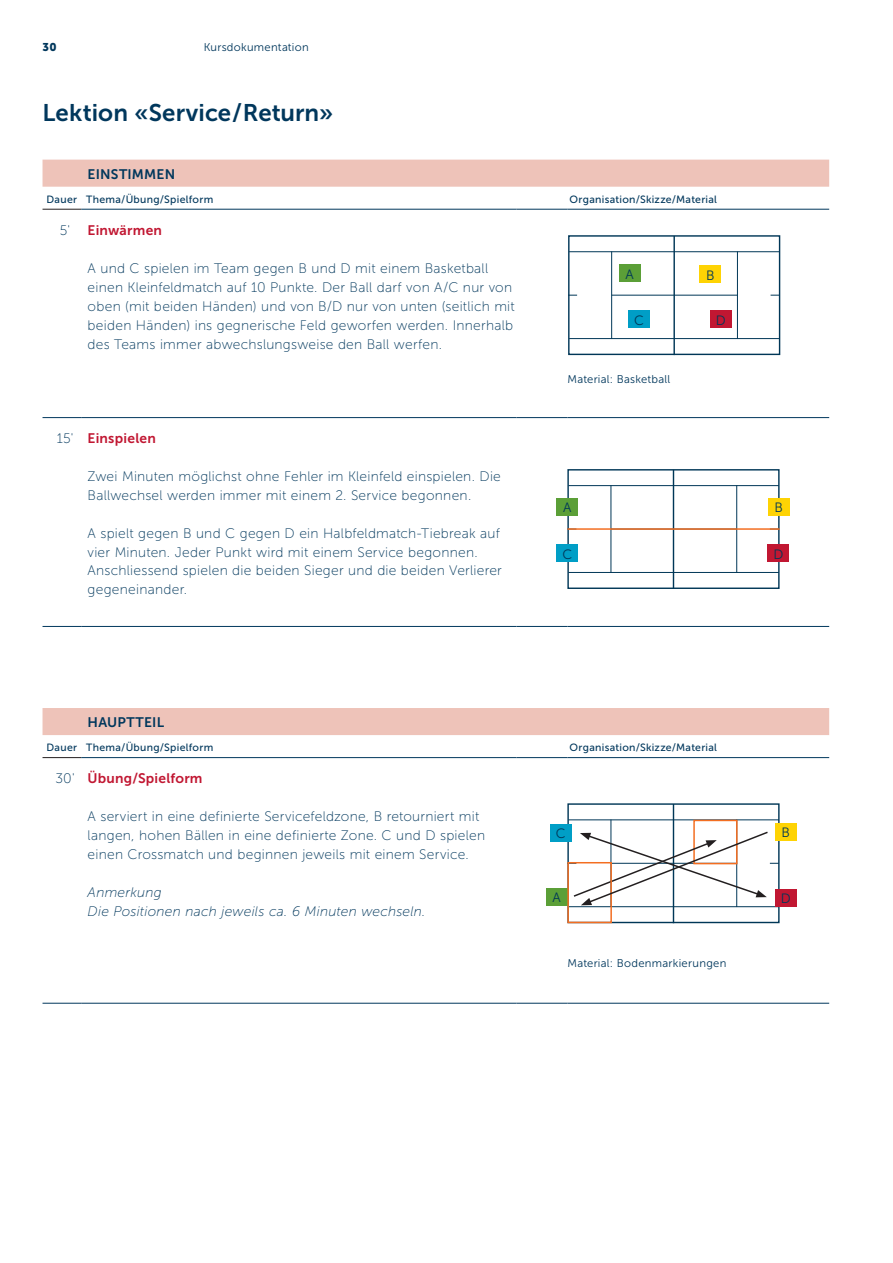
<style>
.page{position:relative;width:893px;height:1263px;background:#fff}
.page>*{position:absolute;margin:0;border:0;box-sizing:border-box;transform-origin:0 0}
.Lead{font:24px "Museo Sans 700";letter-spacing:.005em;color:#00375c}
.Lauftext{font:13.8px/18.9px "Museo Sans 100";letter-spacing:.02em;color:#00375c}
.Lauftext-2{font:italic 13.8px "Museo Sans 100";letter-spacing:.015em;color:#00375c}
.ZwischentitelOhneNum{font:13.8px "Museo Sans 700";letter-spacing:.015em;color:#c11732}
.Lauftext-3{font:13.8px "Museo Sans 700";letter-spacing:.015em;color:#00375c}
.Lauftext-4{font:13.8px "Museo Sans 700";letter-spacing:.02em;color:#c11732}
.Rubrikentitel{font:13.5px "Museo Sans 300";color:#003757}
.Lauftext-5{font:11.25px "Museo Sans 300";letter-spacing:.025em;color:#00375c}
.t1{font:11.25px "Museo Sans 900";color:#00375c}
.Legenden{font:10.5px "Museo Sans 500";letter-spacing:.03em;color:#00375c}
</style>
<div class="page">
<div style="left:43px;top:708px;width:786px;height:27px;background:#eec3b9"></div>
<hr style="left:43px;top:757px;width:38px;height:1px;background:#231f20">
<hr style="left:81px;top:757px;width:435px;height:1px;background:#00375c">
<hr style="left:516px;top:757px;width:51px;height:1px;background:#00375c">
<hr style="left:567px;top:757px;width:262px;height:1px;background:#00375c">
<hr style="left:81px;top:1003px;width:435px;height:1px;background:#00375c">
<hr style="left:516px;top:1003px;width:51px;height:1px;background:#00375c">
<hr style="left:567px;top:1003px;width:262px;height:1px;background:#00375c">
<hr style="left:43px;top:1003px;width:38px;height:1px;background:#00375c">
<div style="left:43px;top:160px;width:786px;height:27px;background:#eec3b9"></div>
<hr style="left:81px;top:417px;width:435px;height:1px;background:#00375c">
<hr style="left:516px;top:417px;width:51px;height:1px;background:#00375c">
<hr style="left:567px;top:417px;width:262px;height:1px;background:#00375c">
<hr style="left:81px;top:626px;width:435px;height:1px;background:#00375c">
<hr style="left:516px;top:626px;width:51px;height:1px;background:#00375c">
<hr style="left:567px;top:626px;width:262px;height:1px;background:#00375c">
<hr style="left:43px;top:417px;width:38px;height:1px;background:#00375c">
<hr style="left:43px;top:626px;width:38px;height:1px;background:#00375c">
<hr style="left:43px;top:209px;width:38px;height:1px;background:#231f20">
<hr style="left:81px;top:209px;width:435px;height:1px;background:#00375c">
<hr style="left:516px;top:209px;width:51px;height:1px;background:#00375c">
<hr style="left:567px;top:209px;width:262px;height:1px;background:#00375c">
<div style="left:568px;top:235px;width:212px;height:120px;border:1px solid #003757"></div>
<hr style="left:673px;top:236px;width:2px;height:119px;background:#003757">
<hr style="left:612px;top:295px;width:126px;height:1px;background:#003757">
<hr style="left:569px;top:338px;width:211px;height:1px;background:#003757">
<hr style="left:569px;top:251px;width:211px;height:1px;background:#003757">
<hr style="left:611px;top:251px;width:1px;height:88px;background:#003757">
<hr style="left:737px;top:251px;width:1px;height:88px;background:#003757">
<div style="left:619px;top:265px;width:21px;height:17px;background:#5b9f37"></div>
<div style="left:629px;top:311px;width:21px;height:17px;background:#009ec6"></div>
<div style="left:700px;top:266px;width:21px;height:17px;background:#fed304"></div>
<div style="left:710px;top:311px;width:22px;height:17px;background:#c11732"></div>
<div style="left:567px;top:469px;width:213px;height:120px;border:1px solid #003757"></div>
<hr style="left:673px;top:470px;width:1px;height:119px;background:#003757">
<hr style="left:568px;top:572px;width:211px;height:1px;background:#003757">
<hr style="left:568px;top:485px;width:211px;height:1px;background:#003757">
<hr style="left:611px;top:485px;width:1px;height:88px;background:#003757">
<hr style="left:736px;top:485px;width:1px;height:88px;background:#003757">
<div style="left:557px;top:498px;width:21px;height:17px;background:#5b9f37"></div>
<div style="left:557px;top:545px;width:21px;height:17px;background:#009ec6"></div>
<div style="left:768px;top:498px;width:21px;height:17px;background:#fed304"></div>
<div style="left:768px;top:545px;width:21px;height:17px;background:#c11732"></div>
<hr style="left:567px;top:528px;width:213px;height:2px;background:#f36e21">
<div style="left:567px;top:803px;width:213px;height:120px;border:1px solid #003757"></div>
<hr style="left:673px;top:804px;width:1px;height:119px;background:#003757">
<hr style="left:568px;top:906px;width:211px;height:1px;background:#003757">
<hr style="left:568px;top:819px;width:211px;height:1px;background:#003757">
<hr style="left:611px;top:819px;width:1px;height:88px;background:#003757">
<hr style="left:736px;top:819px;width:1px;height:88px;background:#003757">
<div style="left:546px;top:888px;width:21px;height:17px;background:#5b9f37"></div>
<div style="left:550px;top:824px;width:22px;height:17px;background:#009ec6"></div>
<div style="left:775px;top:823px;width:21px;height:17px;background:#fed304"></div>
<div style="left:775px;top:889px;width:21px;height:17px;background:#c11732"></div>
<div style="left:693px;top:820px;width:44px;height:44px;border:2px solid #f36e21"></div>
<div style="left:567px;top:862px;width:45px;height:61px;border:2px solid #f36e21"></div>
<svg style="left:567px;top:830px;width:212px;height:75px"></svg>
<p class="t1" style="left:43px;top:41px;width:16px">30</p>
<p class="Lauftext-5" style="left:204px;top:41px;width:107px">Kursdokumentation</p>
<p class="Lead" style="left:43px;top:99px;width:292px">Lektion «Service / Return»</p>
<p class="Lauftext-3" style="left:88px;top:166px;width:89px">EINSTIMMEN</p>
<p class="Legenden" style="left:47px;top:193px;width:32px">Dauer</p>
<p class="Legenden" style="left:86px;top:193px;width:129px">Thema/Übung/Spielform</p>
<p class="Legenden" style="left:570px;top:193px;width:149px">Organisation/Skizze/Material</p>
<p class="Lauftext" style="left:60px;top:221px;width:12px">5'</p>
<p class="ZwischentitelOhneNum" style="left:88px;top:223px;width:76px">Einwärmen</p>
<p class="Lauftext" style="left:88px;top:259px;width:429px">A und C spielen im Team gegen B und D mit einem Basketball einen Kleinfeldmatch auf 10 Punkte. Der Ball darf von A/C nur von oben (mit beiden Händen) und von B/D nur von unten (seitlich mit beiden Händen) ins gegnerische Feld geworfen werden. Innerhalb des Teams immer abwechslungsweise den Ball werfen.</p>
<p class="Lauftext-5" style="left:567px;top:373px;width:104px">Material: Basketball</p>
<p class="Rubrikentitel" style="left:626px;top:267px;width:10px">A</p>
<p class="Rubrikentitel" style="left:706px;top:268px;width:10px">B</p>
<p class="Rubrikentitel" style="left:634px;top:313px;width:11px">C</p>
<p class="Rubrikentitel" style="left:716px;top:313px;width:11px">D</p>
<p class="Lauftext" style="left:57px;top:429px;width:18px">15'</p>
<p class="Lauftext-4" style="left:88px;top:431px;width:70px">Einspielen</p>
<p class="Lauftext" style="left:88px;top:467px;width:415px">Zwei Minuten möglichst ohne Fehler im Kleinfeld einspielen. Die<br>Ballwechsel werden immer mit einem 2. Service begonnen.</p>
<p class="Lauftext" style="left:88px;top:524px;width:416px">A spielt gegen B und C gegen D ein Halbfeldmatch-Tiebreak auf vier Minuten. Jeder Punkt wird mit einem Service begonnen.<br>Anschliessend spielen die beiden Sieger und die beiden Verlierer gegeneinander.</p>
<p class="Lauftext-3" style="left:88px;top:714px;width:78px">HAUPTTEIL</p>
<p class="Rubrikentitel" style="left:563px;top:500px;width:10px">A</p>
<p class="Rubrikentitel" style="left:562px;top:547px;width:11px">C</p>
<p class="Rubrikentitel" style="left:774px;top:500px;width:10px">B</p>
<p class="Rubrikentitel" style="left:773px;top:547px;width:11px">D</p>
<p class="Legenden" style="left:47px;top:742px;width:32px">Dauer</p>
<p class="Legenden" style="left:86px;top:742px;width:129px">Thema/Übung/Spielform</p>
<p class="Legenden" style="left:570px;top:742px;width:149px">Organisation/Skizze/Material</p>
<p class="Lauftext" style="left:55px;top:769px;width:21px">30'</p>
<p class="ZwischentitelOhneNum" style="left:88px;top:771px;width:116px">Übung/Spielform</p>
<p class="Lauftext" style="left:88px;top:807px;width:393px">A serviert in eine definierte Servicefeldzone, B retourniert mit</p>
<p class="Lauftext" style="left:88px;top:826px;width:399px">langen, hohen Bällen in eine definierte Zone. C und D spielen einen Crossmatch und beginnen jeweils mit einem Service.</p>
<p class="Lauftext-2" style="left:88px;top:885px;width:76px">Anmerkung</p>
<p class="Lauftext-2" style="left:88px;top:904px;width:339px">Die Positionen nach jeweils ca. 6 Minuten wechseln.</p>
<p class="Rubrikentitel" style="left:556px;top:826px;width:11px">C</p>
<p class="Rubrikentitel" style="left:781px;top:825px;width:10px">B</p>
<p class="Rubrikentitel" style="left:553px;top:890px;width:10px">A</p>
<p class="Rubrikentitel" style="left:781px;top:891px;width:11px">D</p>
<p class="Lauftext-5" style="left:567px;top:957px;width:160px">Material: Bodenmarkierungen</p>
</div>
